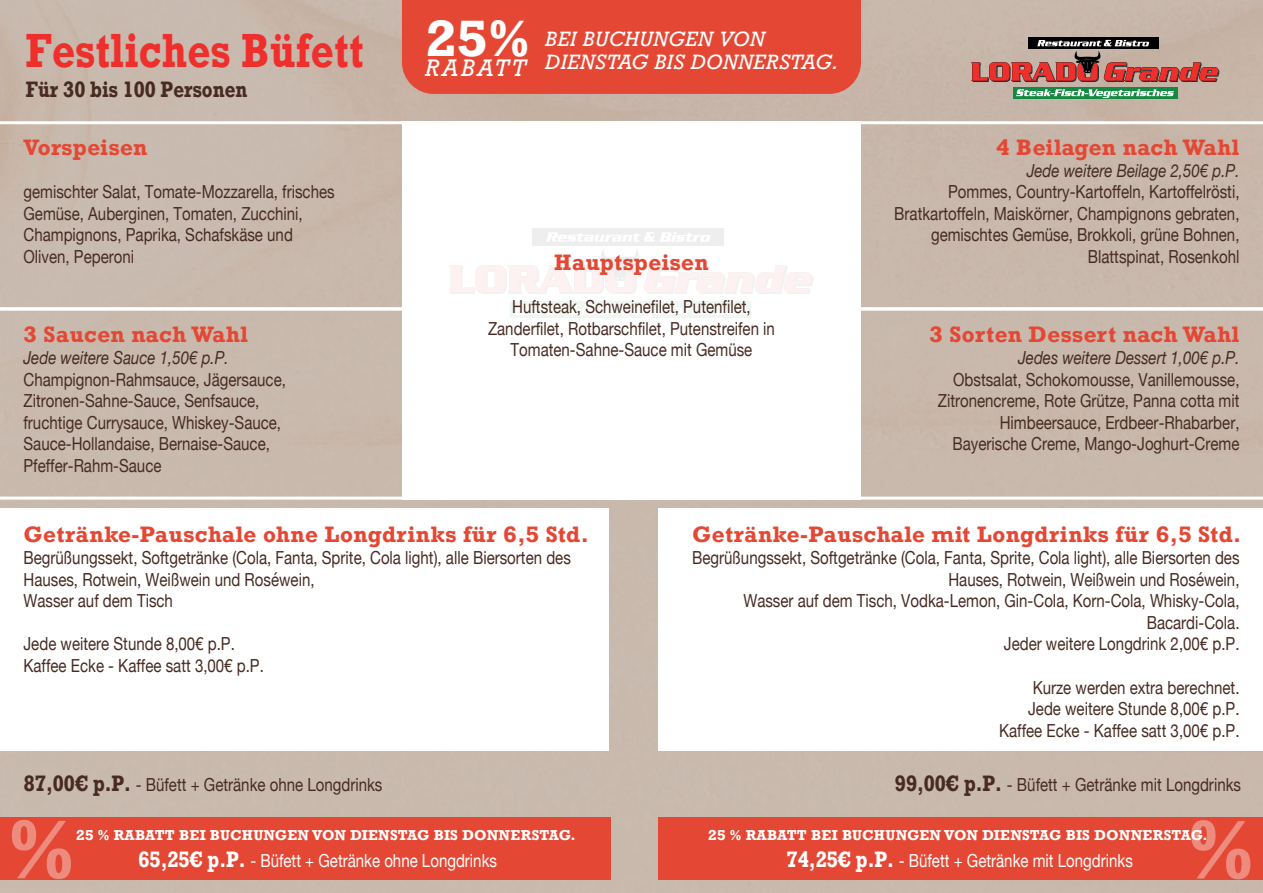
<style>
.page{position:relative;width:1263px;height:893px;background:#c9b9ad}
.page>*{position:absolute;margin:0;border:0;box-sizing:border-box;transform-origin:0 0}
.t1{font:700 48px "Rockwell";color:#fff}
.t2{font:700 45px "Rockwell";letter-spacing:.01em;color:#ee2f2c;scale:.84 1}
.t3{font:italic 22.5px "Rockwell";letter-spacing:.125em;color:#fff}
.t4{font:700 21px "Rockwell";letter-spacing:.025em;color:#e44834}
.t5{font:700 21px "Rockwell";color:#472b23;scale:.84 1}
.t6{font:700 21px "Rockwell";letter-spacing:.005em;color:#e44834}
.t7{font:italic 19.5px "Rockwell";letter-spacing:.025em;color:#fff}
.t8{font:18px/21.6px "Helvetica Neue";color:#472b23;scale:.84 1}
.t9{font:italic 18px "Helvetica Neue";color:#472b23;scale:.84 1}
.t10{font:18px "Helvetica Neue";color:#fff;scale:.84 1}
.t11{font:700 13.5px "Rockwell";letter-spacing:.005em;color:#fff}
.s1{font-family:"Rockwell";font-weight:700;font-size:21px}
</style>
<div class="page">
<div style="left:1028px;top:37px;width:130px;height:12px;background:#000001"></div>
<svg style="left:971px;top:40px;width:248px;height:42px"></svg>
<div style="left:1013px;top:87px;width:164px;height:12px;background:#148941"></div>
<svg style="left:1016px;top:89px;width:158px;height:9px"></svg>
<hr style="left:0;top:121px;width:1263px;height:3px;background:#fff">
<hr style="left:0;top:308px;width:1263px;height:3px;background:#fff">
<div style="left:402px;top:121px;width:459px;height:379px;background:#fff"></div>
<hr style="left:0;top:307px;width:1263px;height:3px;background:#fff">
<hr style="left:0;top:497px;width:1263px;height:3px;background:#fff">
<svg style="left:450px;top:249px;width:363px;height:45px"></svg>
<div style="left:532px;top:228px;width:192px;height:18px;background:#eee"></div>
<svg style="left:547px;top:232px;width:163px;height:10px"></svg>
<div style="left:510px;top:302px;width:241px;height:16px;background:#eff7f2"></div>
<svg style="left:515px;top:305px;width:232px;height:12px"></svg>
<div style="left:0;top:508px;width:608px;height:243px;background:#fff"></div>
<div style="left:659px;top:508px;width:604px;height:243px;background:#fff"></div>
<div style="left:0;top:817px;width:610px;height:63px;background:#e44834"></div>
<svg style="left:12px;top:820px;width:59px;height:59px"></svg>
<div style="left:659px;top:817px;width:604px;height:63px;background:#e44834"></div>
<svg style="left:1191px;top:820px;width:59px;height:59px"></svg>
<div style="left:402px;top:0;width:459px;height:94px;background:#e44834"></div>
<h2 class="t2" style="left:26px;top:21px;width:404px">Festliches Büfett</h2>
<p class="t5" style="left:26px;top:75px;width:265px">Für 30 bis 100 Personen</p>
<p class="t4" style="left:24px;top:134px;width:126px">Vorspeisen</p>
<p class="t8" style="left:24px;top:182px;width:372px">gemischter Salat, Tomate-Mozzarella, frisches Gemüse, Auberginen, Tomaten, Zucchini, Champignons, Paprika, Schafskäse und Oliven, Peperoni</p>
<p class="t4" style="left:24px;top:321px;width:226px">3 Saucen nach Wahl</p>
<p class="t9" style="left:24px;top:345px;width:246px">Jede weitere Sauce 1,50€ p.P.</p>
<p class="t8" style="left:24px;top:369px;width:314px">Champignon-Rahmsauce, Jägersauce, Zitronen-Sahne-Sauce, Senfsauce, fruchtige Currysauce, Whiskey-Sauce, Sauce-Hollandaise, Bernaise-Sauce, Pfeffer-Rahm-Sauce</p>
<h1 class="t1" style="left:426px;top:8px;width:106px">25%</h1>
<p class="t3" style="left:425px;top:54px;width:102px">RABATT</p>
<p class="t7" style="left:545px;top:26px;width:221px">BEI BUCHUNGEN VON</p>
<p class="t7" style="left:545px;top:50px;width:294px">DIENSTAG BIS DONNERSTAG.</p>
<p class="t4" style="left:554px;top:248px;width:156px">Hauptspeisen</p>
<p class="t8" style="left:488px;top:297px;width:343px;text-align:center">Huftsteak, Schweinefilet, Putenfilet,<br>Zanderfilet, Rotbarschfilet, Putenstreifen in<br>Tomaten-Sahne-Sauce mit Gemüse</p>
<p class="t6" style="left:996px;top:134px;width:245px">4 Beilagen nach Wahl</p>
<p class="t9" style="left:1027px;top:157px;width:255px">Jede weitere Beilage 2,50€ p.P.</p>
<p class="t8" style="left:894px;top:182px;width:412px;text-align:right">Pommes, Country-Kartoffeln, Kartoffelrösti, Bratkartoffeln, Maiskörner, Champignons gebraten, gemischtes Gemüse, Brokkoli, grüne Bohnen, Blattspinat, Rosenkohl</p>
<p class="t4" style="left:929px;top:321px;width:312px">3 Sorten Dessert nach Wahl</p>
<p class="t9" style="left:1018px;top:345px;width:265px">Jedes weitere Dessert 1,00€ p.P.</p>
<p class="t8" style="left:938px;top:369px;width:361px;text-align:right">Obstsalat, Schokomousse, Vanillemousse, Zitronencreme, Rote Grütze, Panna cotta mit Himbeersauce, Erdbeer-Rhabarber, Bayerische Creme, Mango-Joghurt-Creme</p>
<p class="t4" style="left:24px;top:521px;width:567px">Getränke-Pauschale ohne Longdrinks für 6,5 Std.</p>
<p class="t8" style="left:24px;top:548px;width:653px">Begrüßungssekt, Softgetränke (Cola, Fanta, Sprite, Cola light), alle Biersorten des<br>Hauses, Rotwein, Weißwein und Roséwein,<br>Wasser auf dem Tisch</p>
<p class="t8" style="left:24px;top:634px;width:288px">Jede weitere Stunde 8,00€ p.P.<br>Kaffee Ecke - Kaffee satt 3,00€ p.P.</p>
<p class="t4" style="left:692px;top:521px;width:551px">Getränke-Pauschale mit Longdrinks für 6,5 Std.</p>
<p class="t8" style="left:692px;top:548px;width:653px;text-align:right">Begrüßungssekt, Softgetränke (Cola, Fanta, Sprite, Cola light), alle Biersorten des Hauses, Rotwein, Weißwein und Roséwein,<br>Wasser auf dem Tisch, Vodka-Lemon, Gin-Cola, Korn-Cola, Whisky-Cola, Bacardi-Cola.<br>Jeder weitere Longdrink 2,00€ p.P.</p>
<p class="t8" style="left:999px;top:677px;width:288px;text-align:right">Kurze werden extra berechnet.<br>Jede weitere Stunde 8,00€ p.P.<br>Kaffee Ecke - Kaffee satt 3,00€ p.P.</p>
<p class="t8" style="left:24px;top:775px;width:428px"><span class="s1">87,00€ p.P.</span> - Büfett + Getränke ohne Longdrinks</p>
<p class="t8" style="left:895px;top:775px;width:413px"><span class="s1">99,00€ p.P.</span> - Büfett + Getränke mit Longdrinks</p>
<p class="t11" style="left:76px;top:827px;width:501px">25 % RABATT BEI BUCHUNGEN VON DIENSTAG BIS DONNERSTAG.</p>
<p class="t10" style="left:139px;top:847px;width:428px"><span class="s1">65,25€ p.P.</span> - Büfett + Getränke ohne Longdrinks</p>
<p class="t11" style="left:708px;top:827px;width:501px">25 % RABATT BEI BUCHUNGEN VON DIENSTAG BIS DONNERSTAG.</p>
<p class="t10" style="left:787px;top:847px;width:413px"><span class="s1">74,25€ p.P.</span> - Büfett + Getränke mit Longdrinks</p>
</div>
